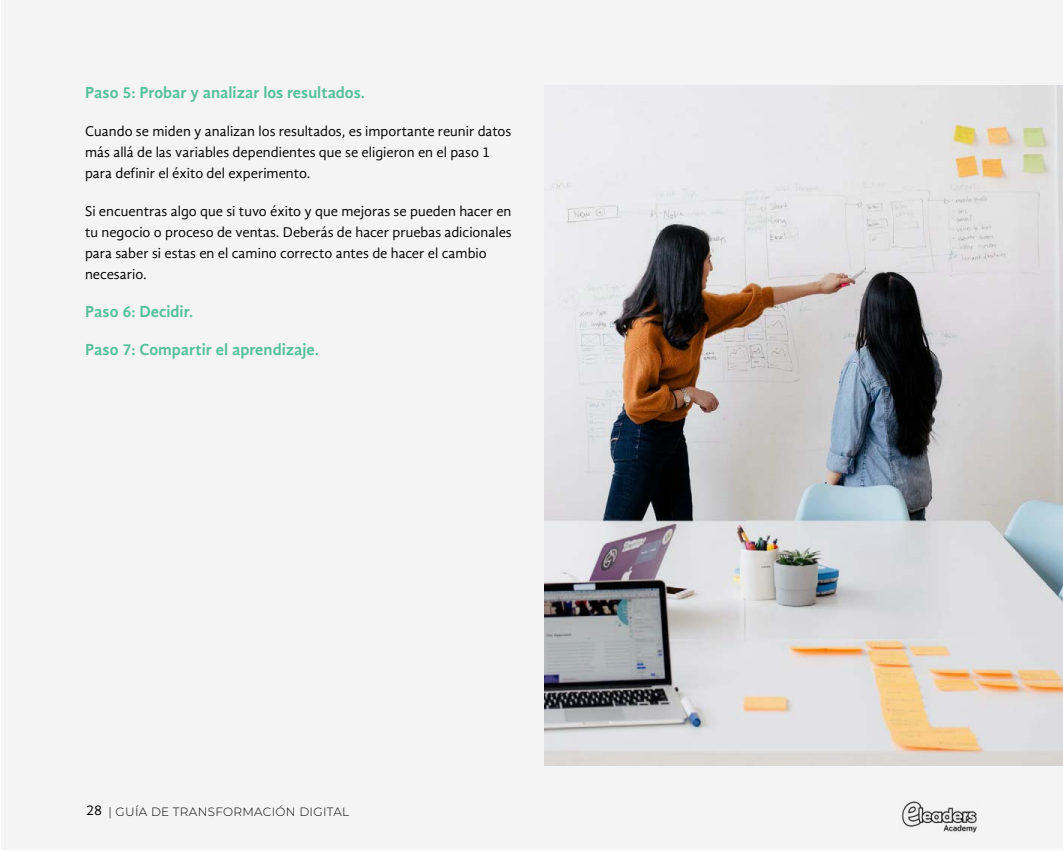
<style>
.page{position:relative;width:1063px;height:851px;background:#fff}
.page>*{position:absolute;margin:0;border:0;box-sizing:border-box;transform-origin:0 0}
.t1{font:700 16.5px "Gandhi Sans";color:#58c09e}
.t2{font:14.55px/21px "Gandhi Sans";color:#000}
.t3{font:300 12px "Montserrat";letter-spacing:.025em;color:#000}
.s1{font-family:"Gandhi Sans";font-weight:400;font-size:14.55px}
</style>
<div class="page">
<div style="left:1px;top:1px;width:1061px;height:849px;background:#f4f4f4"></div>
<img style="left:901px;top:801px;width:76px;height:31px">
<img style="left:544px;top:85px;width:518px;height:680px">
<p class="t1" style="left:85px;top:83px;width:281px">Paso 5: Probar y analizar los resultados.</p>
<p class="t2" style="left:85px;top:120px;width:428px">Cuando se miden y analizan los resultados, es importante reunir datos más allá de las variables dependientes que se eligieron en el paso 1 para definir el éxito del experimento.</p>
<p class="t2" style="left:85px;top:200px;width:428px">Si encuentras algo que si tuvo éxito y que mejoras se pueden hacer en tu negocio o proceso de ventas. Deberás de hacer pruebas adicionales para saber si estas en el camino correcto antes de hacer el cambio necesario.</p>
<p class="t1" style="left:85px;top:302px;width:110px">Paso 6: Decidir.</p>
<p class="t1" style="left:85px;top:340px;width:236px">Paso 7: Compartir el aprendizaje.</p>
<p class="t3" style="left:86px;top:803px;width:265px"><span class="s1">28</span> | GUÍA DE TRANSFORMACIÓN DIGITAL</p>
</div>
